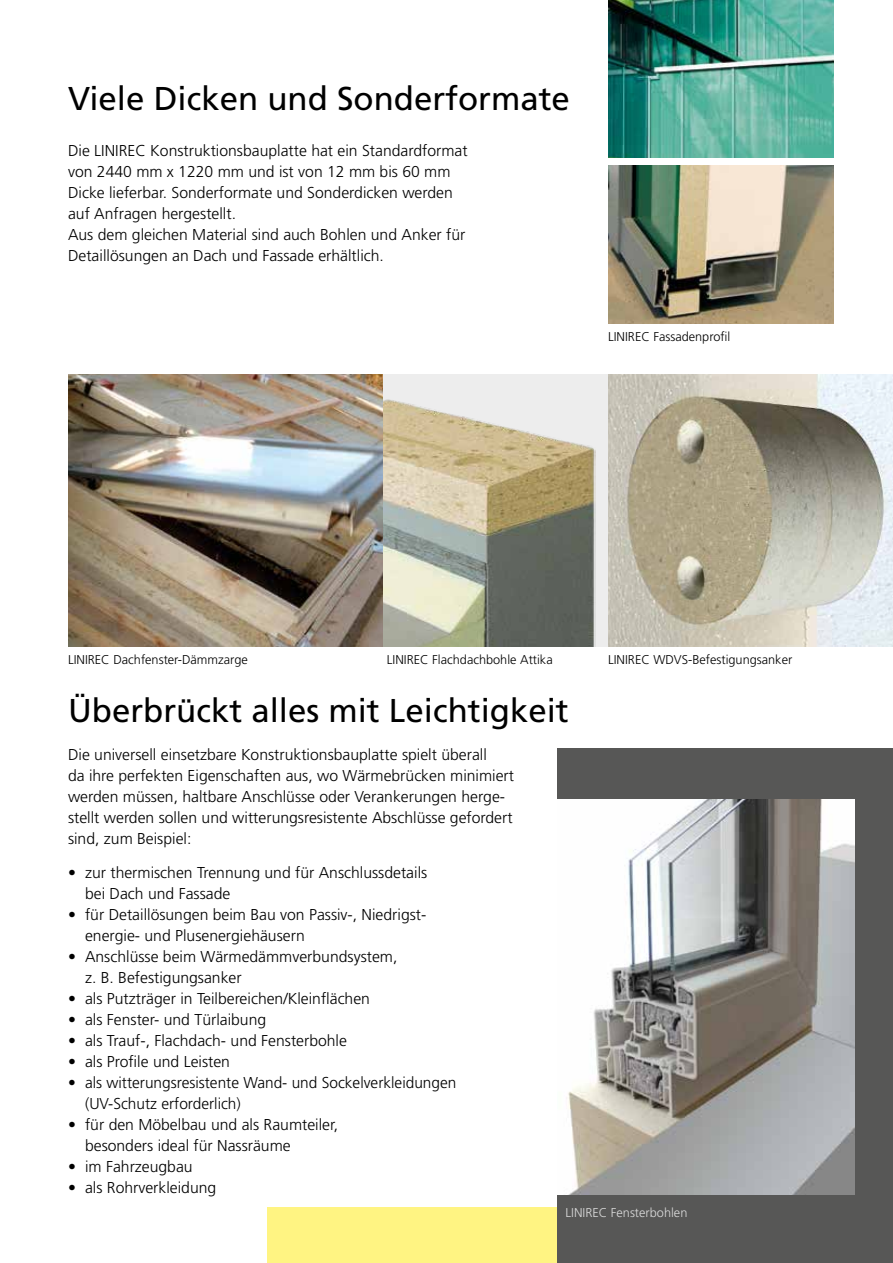
<style>
.page{position:relative;width:893px;height:1263px;background:#fff}
.page>*{position:absolute;margin:0;border:0;box-sizing:border-box;transform-origin:0 0}
.t1{font:33px "Frutiger LT";color:#000}
.t2{font:300 15.75px/21px "Frutiger LT";color:#000}
.t3{font:300 12.75px "Frutiger LT";color:#000}
.t4{font:300 12.75px "Frutiger LT";color:#dadada}
</style>
<div class="page">
<div style="left:383px;top:374px;width:225px;height:272px;background:#ededed"></div>
<img style="left:383px;top:399px;width:212px;height:247px">
<div style="left:557px;top:748px;width:336px;height:515px;background:#575756"></div>
<div style="left:268px;top:1208px;width:289px;height:55px;background:#fff482"></div>
<img style="left:608px;top:166px;width:225px;height:157px">
<img style="left:557px;top:799px;width:298px;height:396px">
<img style="left:608px;top:374px;width:285px;height:272px">
<img style="left:608px;top:0;width:225px;height:157px">
<img style="left:68px;top:374px;width:315px;height:272px">
<h1 class="t1" style="left:68px;top:79px;width:503px">Viele Dicken und Sonderformate</h1>
<p class="t2" style="left:68px;top:141px;width:401px">Die LINIREC Konstruktionsbauplatte hat ein Standardformat von 2440 mm x 1220 mm und ist von 12 mm bis 60 mm Dicke lieferbar. Sonderformate und Sonderdicken werden auf Anfragen hergestellt.<br>Aus dem gleichen Material sind auch Bohlen und Anker für Detaillösungen an Dach und Fassade erhältlich.</p>
<p class="t3" style="left:608px;top:330px;width:124px">LINIREC Fassadenprofil</p>
<p class="t3" style="left:68px;top:653px;width:181px">LINIREC Dachfenster-Dämmzarge</p>
<p class="t3" style="left:387px;top:653px;width:167px">LINIREC Flachdachbohle Attika</p>
<p class="t3" style="left:608px;top:653px;width:186px">LINIREC WDVS-Befestigungsanker</p>
<h1 class="t1" style="left:68px;top:691px;width:502px">Überbrückt alles mit Leichtigkeit</h1>
<p class="t2" style="left:68px;top:744px;width:447px">Die universell einsetzbare Konstruktionsbauplatte spielt überall<br>da ihre perfekten Eigenschaften aus, wo Wärmebrücken minimiert werden müssen, haltbare Anschlüsse oder Verankerungen herge&shy;stellt werden sollen und witterungsresistente Abschlüsse gefordert sind, zum Beispiel:</p>
<p class="t2" style="left:85px;top:862px;width:344px;text-indent:-17px">• zur thermischen Trennung und für Anschlussdetails bei Dach und Fassade</p>
<p class="t2" style="left:85px;top:904px;width:343px;text-indent:-17px">• für Detaillösungen beim Bau von Passiv-, Niedrigst&shy;energie- und Plusenergiehäusern</p>
<p class="t2" style="left:85px;top:946px;width:314px;text-indent:-17px">• Anschlüsse beim Wärmedämmverbundsystem, z. B. Befestigungsanker</p>
<p class="t2" style="left:68px;top:988px;width:303px">• als Putzträger in Teilbereichen/Kleinflächen</p>
<p class="t2" style="left:68px;top:1009px;width:200px">• als Fenster- und Türlaibung</p>
<p class="t2" style="left:68px;top:1030px;width:280px">• als Trauf-, Flachdach- und Fensterbohle</p>
<p class="t2" style="left:68px;top:1051px;width:164px">• als Profile und Leisten</p>
<p class="t2" style="left:85px;top:1072px;width:373px;text-indent:-17px">• als witterungsresistente Wand- und Sockelverkleidungen (UV-Schutz erforderlich)</p>
<p class="t2" style="left:85px;top:1114px;width:255px;text-indent:-17px">• für den Möbelbau und als Raumteiler, besonders ideal für Nassräume</p>
<p class="t2" style="left:68px;top:1156px;width:126px">• im Fahrzeugbau</p>
<p class="t2" style="left:68px;top:1177px;width:150px">• als Rohrverkleidung</p>
<p class="t4" style="left:566px;top:1206px;width:123px">LINIREC Fensterbohlen</p>
</div>
